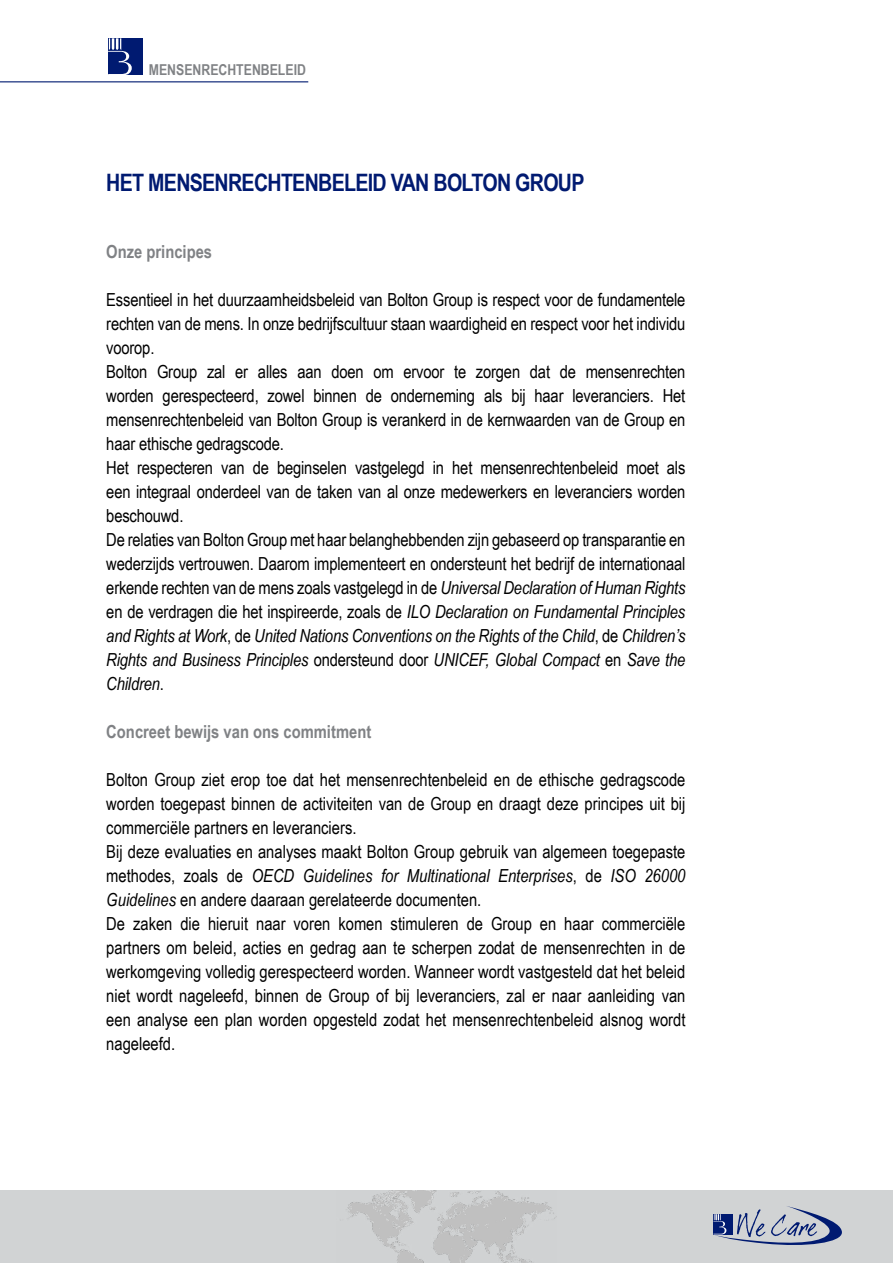
<style>
.page{position:relative;width:893px;height:1263px;background:#fff}
.page>*{position:absolute;margin:0;border:0;box-sizing:border-box;transform-origin:0 0}
.t1{font:700 24px "Arial Narrow";letter-spacing:-.03em;color:#001a71}
.t2{font:18px/24px "Arial Narrow";letter-spacing:-.01em;color:#000}
.t3{font:700 18px "Arial Narrow";color:#808285}
.t4{font:700 15px "Arial Narrow";color:#808285}
.s1{font-style:italic}
</style>
<div class="page">
<hr style="left:0;top:81px;width:308px;height:1px;background:#001a71">
<div style="left:108px;top:38px;width:35px;height:37px;background:#001a71"></div>
<svg style="left:108px;top:38px;width:24px;height:37px"></svg>
<div style="left:0;top:1191px;width:893px;height:72px;background:#d1d3d4"></div>
<img style="left:347px;top:1191px;width:209px;height:72px">
<svg style="left:713px;top:1206px;width:129px;height:39px"></svg>
<p class="t4" style="left:149px;top:58px;width:159px">MENSENRECHTENBELEID</p>
<h1 class="t1" style="left:106px;top:164px;width:480px">HET MENSENRECHTENBELEID VAN BOLTON GROUP</h1>
<p class="t3" style="left:106px;top:238px;width:107px">Onze principes</p>
<p class="t2" style="left:106px;top:287px;width:581px">Essentieel in het duurzaamheidsbeleid van Bolton Group is respect voor de fundamentele rechten van de mens. In onze bedrijfscultuur staan waardigheid en respect voor het individu voorop.<br>Bolton Group zal er alles aan doen om ervoor te zorgen dat de mensenrechten worden gerespecteerd, zowel binnen de onderneming als bij haar leveranciers. Het mensenrechtenbeleid van Bolton Group is verankerd in de kernwaarden van de Group en haar ethische gedragscode.<br>Het respecteren van de beginselen vastgelegd in het mensenrechtenbeleid moet als een integraal onderdeel van de taken van al onze medewerkers en leveranciers worden beschouwd.<br>De relaties van Bolton Group met haar belanghebbenden zijn gebaseerd op transparantie en wederzijds vertrouwen. Daarom implementeert en ondersteunt het bedrijf de internationaal erkende rechten van de mens zoals vastgelegd in de <span class="s1">Universal Declaration of Human Rights </span>en de verdragen die het inspireerde, zoals de <span class="s1">ILO Declaration on Fundamental Principles and Rights at Work</span>, de <span class="s1">United Nations Conventions on the Rights of the Child</span>, de <span class="s1">Children’s Rights and Business Principles</span> ondersteund door <span class="s1">UNICEF, Global Compact</span> en <span class="s1">Save the Children</span>.</p>
<p class="t3" style="left:106px;top:718px;width:266px">Concreet bewijs van ons commitment</p>
<p class="t2" style="left:106px;top:767px;width:581px">Bolton Group ziet erop toe dat het mensenrechtenbeleid en de ethische gedragscode worden toegepast binnen de activiteiten van de Group en draagt deze principes uit bij commerciële partners en leveranciers.<br>Bij deze evaluaties en analyses maakt Bolton Group gebruik van algemeen toegepaste methodes, zoals de <span class="s1">OECD Guidelines for Multinational Enterprises</span>, de <span class="s1">ISO 26000<br>Guidelines</span> en andere daaraan gerelateerde documenten.<br>De zaken die hieruit naar voren komen stimuleren de Group en haar commerciële partners om beleid, acties en gedrag aan te scherpen zodat de mensenrechten in de werkomgeving volledig gerespecteerd worden. Wanneer wordt vastgesteld dat het beleid niet wordt nageleefd, binnen de Group of bij leveranciers, zal er naar aanleiding van een analyse een plan worden opgesteld zodat het mensenrechtenbeleid alsnog wordt nageleefd.</p>
</div>
